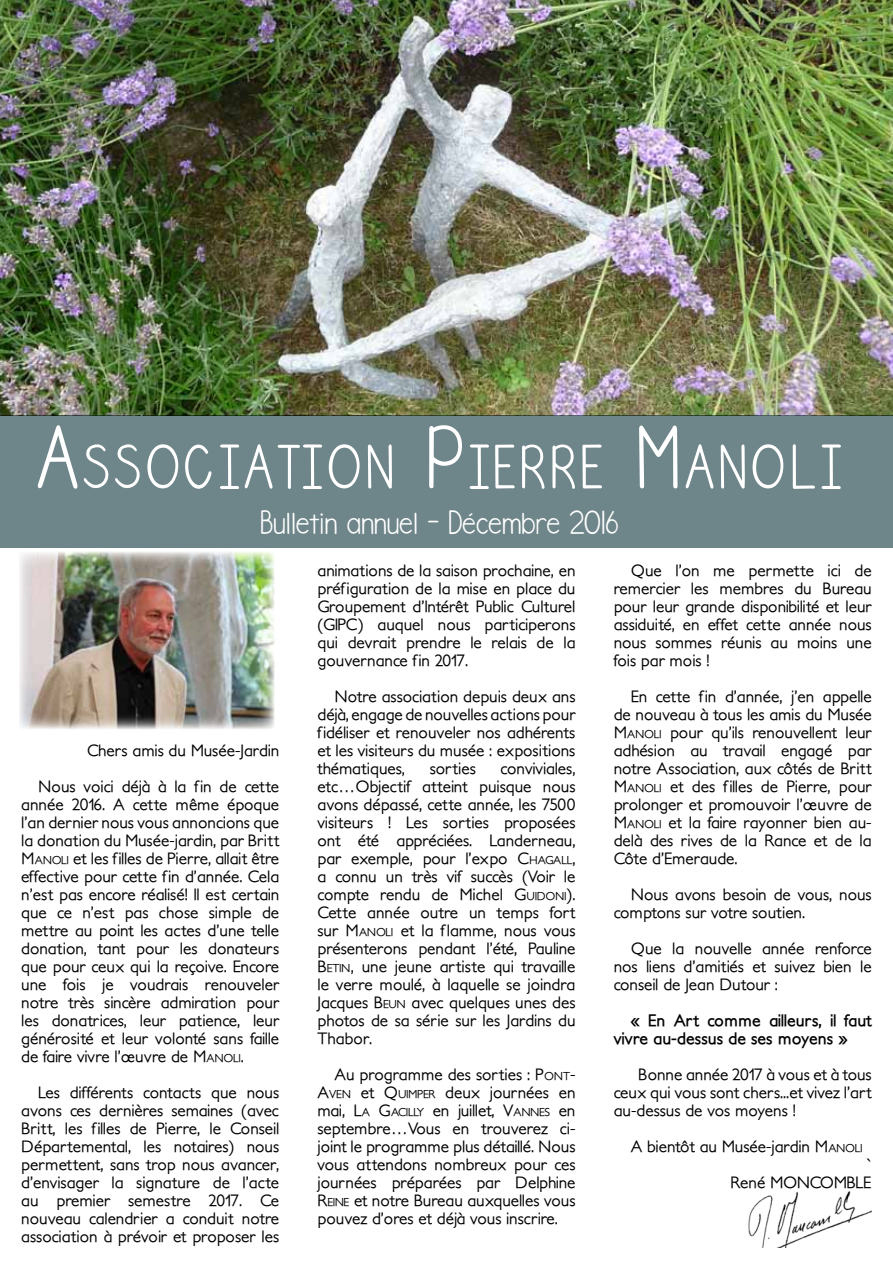
<style>
.page{position:relative;width:893px;height:1263px;background:#fff}
.page>*{position:absolute;margin:0;border:0;box-sizing:border-box;transform-origin:0 0}
.t1{font:50.4px "DJB Number 2 Pencil";letter-spacing:.085em;color:#fff}
.t2{font:27px "DJB Number 2 Pencil";color:#fff}
.t3{font:500 16.5px/18px "Petita";color:#000002;text-align:justify}
.t4{font:700 16.5px/18px "Petita";color:#000002}
.t5{font:500 16.5px/18px "Petita";letter-spacing:-.03em;color:#000002;text-align:right}
.s1{font-size:72px}
.s2{font-style:inherit}
.s3{font-size:11.55px}
</style>
<div class="page">
<img style="left:748px;top:1191px;width:124px;height:56px">
<img style="left:0;top:0;width:893px;height:415px">
<div style="left:0;top:415px;width:893px;height:133px;background:#6e8589"></div>
<img style="left:19px;top:552px;width:255px;height:177px">
<h1 class="t1" style="left:38px;top:436px;width:806px"><span class="s1">A</span>SSOCIATION <span class="s1">P</span>IERRE <span class="s1">M</span>ANOLI</h1>
<h2 class="t2" style="left:261px;top:505px;width:359px">Bulletin annuel - Décembre 2016</h2>
<p class="t3" style="left:38px;top:733px;width:242px;line-height:36px;text-align:right">Chers amis du Musée-Jardin<br>Nous voici déjà à la fin de cette</p>
<p class="t3" style="left:21px;top:796px;width:259px">année 2016. A cette même époque l’an dernier nous vous annoncions que la donation du Musée-jardin, par Britt <span class="s2">M</span><span class="s3">ANOLI</span> et les filles de Pierre, allait être effective pour cette fin d’année. Cela n’est pas encore réalisé! Il est certain que ce n’est pas chose simple de mettre au point les actes d’une telle donation, tant pour les donateurs que pour ceux qui la reçoive. Encore une fois je voudrais renouveler notre très sincère admiration pour les donatrices, leur patience, leur générosité et leur volonté sans faille de faire vivre l’œuvre de <span class="s2">M</span><span class="s3">ANOLI</span>.</p>
<p class="t3" style="left:21px;top:1084px;width:259px;text-indent:17px">Les différents contacts que nous avons ces dernières semaines (avec Britt, les filles de Pierre, le Conseil Départemental, les notaires) nous permettent, sans trop nous avancer, d’envisager la signature de l’acte au premier semestre 2017. Ce nouveau calendrier a conduit notre association à prévoir et proposer les</p>
<p class="t3" style="left:317px;top:562px;width:259px">animations de la saison prochaine, en préfiguration de la mise en place du Groupement d’Intérêt Public Culturel (GIPC) auquel nous participerons qui devrait prendre le relais de la gouvernance fin 2017.</p>
<p class="t3" style="left:317px;top:688px;width:259px;text-indent:17px">Notre association depuis deux ans déjà, engage de nouvelles actions pour fidéliser et renouveler nos adhérents et les visiteurs du musée : expositions thématiques,</p>
<p class="t3" style="left:317px;top:760px;width:259px;text-indent:183px">conviviales, etc…Objectif atteint puisque nous avons dépassé, cette année, les 7500 visiteurs ! Les sorties proposées ont été appréciées. Landerneau, par exemple, pour l’expo <span class="s2">C</span><span class="s3">HAGALL</span>, a connu un très vif succès (Voir le compte rendu de Michel <span class="s2">G</span> <span class="s3">UIDONI</span>).<br>Cette année outre un temps fort sur <span class="s2">M</span><span class="s3">ANOLI</span> et la flamme, nous vous présenterons pendant l’été, Pauline <span class="s2">B</span><span class="s3">ETIN</span>, une jeune artiste qui travaille le verre moulé, à laquelle se joindra Jacques <span class="s2">B</span><span class="s3">EUN</span> avec quelques unes des photos de sa série sur les Jardins du Thabor.</p>
<p class="t3" style="left:317px;top:1066px;width:259px;text-indent:17px">Au programme des sorties : <span class="s2">P</span><span class="s3">ONT</span><span class="s2">-A</span><span class="s3">VEN</span> et <span class="s2">Q</span><span class="s3">UIMPER</span> deux journées en mai, <span class="s2">L</span><span class="s3">A</span> <span class="s2">G</span><span class="s3">ACILLY</span> en juillet, <span class="s2">V</span><span class="s3">ANNES</span> en septembre…Vous en trouverez ci&shy;joint le programme plus détaillé. Nous vous attendons nombreux pour ces journées préparées par Delphine <span class="s2">R</span><span class="s3">EINE</span> et notre Bureau auxquelles vous pouvez d’ores et déjà vous inscrire.</p>
<p class="t3" style="left:430px;top:760px;width:48px">sorties</p>
<p class="t3" style="left:614px;top:562px;width:259px;text-indent:17px">Que l’on me permette ici de remercier les membres du Bureau pour leur grande disponibilité et leur assiduité, en effet cette année nous nous sommes réunis au moins une fois par mois !</p>
<p class="t3" style="left:614px;top:688px;width:259px;text-indent:17px">En cette fin d’année, j’en appelle de nouveau à tous les amis du Musée <span class="s2">M</span><span class="s3">ANOLI</span> pour qu’ils renouvellent leur adhésion au travail engagé par notre Association, aux côtés de Britt <span class="s2">M</span><span class="s3">ANOLI</span> et des filles de Pierre, pour prolonger et promouvoir l’œuvre de <span class="s2">M</span><span class="s3">ANOLI</span> et la faire rayonner bien au&shy;delà des rives de la Rance et de la Côte d’Emeraude.</p>
<p class="t3" style="left:614px;top:886px;width:259px;text-indent:17px">Nous avons besoin de vous, nous comptons sur votre soutien.</p>
<p class="t3" style="left:614px;top:940px;width:259px;text-indent:17px">Que la nouvelle année renforce nos liens d’amitiés et suivez bien le conseil de Jean Dutour :</p>
<p class="t4" style="left:614px;top:1012px;width:259px;text-indent:17px">« En Art comme ailleurs, il faut vivre au-dessus de ses moyens »</p>
<p class="t3" style="left:614px;top:1066px;width:259px;text-indent:24px">Bonne année 2017 à vous et à tous ceux qui vous sont chers...et vivez l’art au-dessus de vos moyens !</p>
<p class="t3" style="left:631px;top:1138px;width:233px">A bientôt au Musée-jardin <span class="s2">M</span><span class="s3">ANOLI</span></p>
<p class="t5" style="left:730px;top:1156px;width:143px">`<br>René MONCOMBLE</p>
</div>
